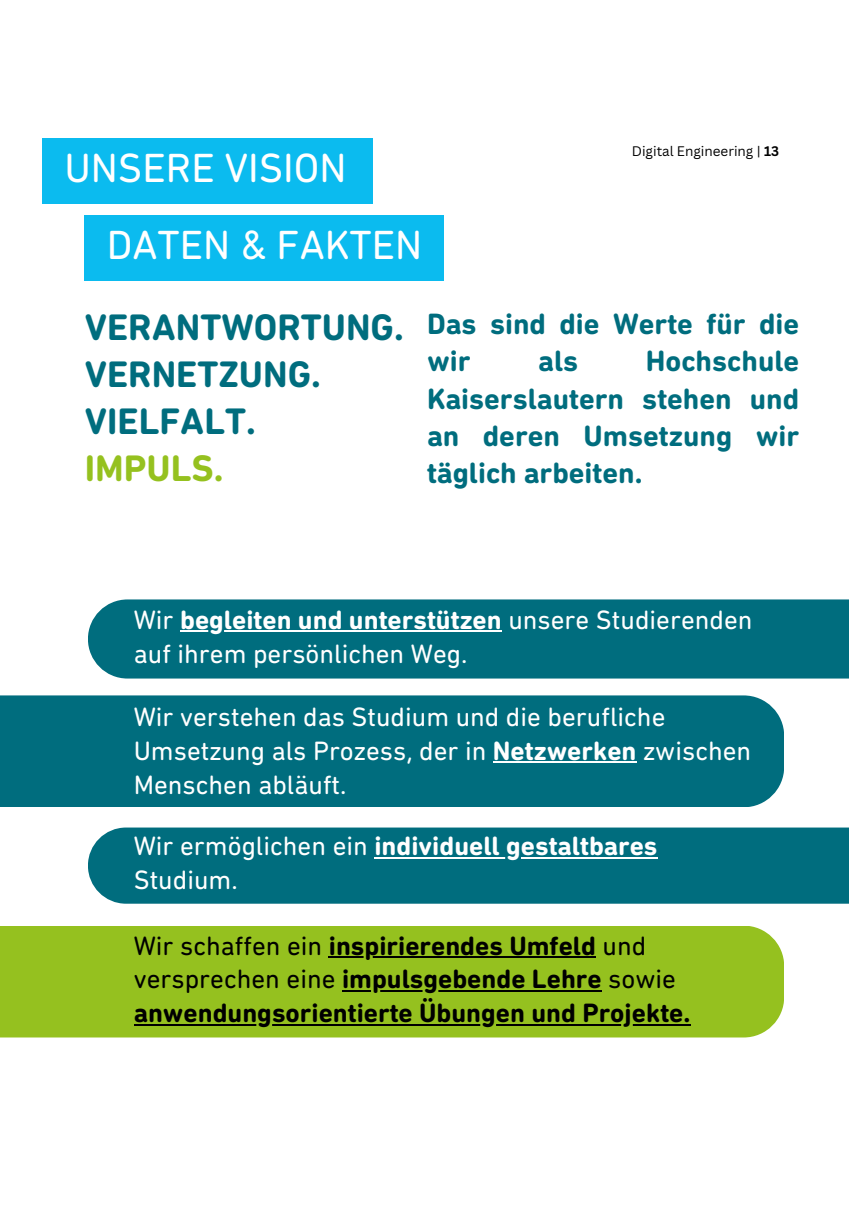
<style>
.page{position:relative;width:849px;height:1231px;background:#fff}
.page>*{position:absolute;margin:0;border:0;box-sizing:border-box;transform-origin:0 0}
.t1{font:41.4px "DIN Next Rounded LT Pro";color:#fff}
.t2{font:700 37.57px/46.8px "DIN Next Rounded LT Pro";color:#006d7e}
.t3{font:700 29.93px/37.4px "DIN Next Rounded LT Pro";color:#006d7e}
.t4{font:27px/33.8px "DIN Next Rounded LT Pro";color:#fff}
.t5{font:700 27px "DIN Next Rounded LT Pro";color:#fff}
.t6{font:700 27px "DIN Next Rounded LT Pro";color:#000}
.t7{font:27px "DIN Next Rounded LT Pro";color:#000}
.t8{font:13.5px "Canva Sans";color:#000}
.s1{font-weight:700}
.s2{color:#95c11f}
.s3{font-weight:400}
</style>
<div class="page">
<div style="left:85px;top:215px;width:359px;height:65px;background:#0bbbef"></div>
<div style="left:42px;top:138px;width:331px;height:65px;background:#0bbbef"></div>
<div style="left:88px;top:599px;width:761px;height:79px;background:#006d7e"></div>
<hr style="left:180px;top:630px;width:322px;height:2px;background:#fff">
<div style="left:0;top:695px;width:784px;height:112px;background:#006d7e"></div>
<hr style="left:493px;top:761px;width:143px;height:2px;background:#fff">
<div style="left:88px;top:827px;width:761px;height:76px;background:#006d7e"></div>
<hr style="left:374px;top:857px;width:283px;height:1px;background:#fff">
<div style="left:0;top:926px;width:784px;height:111px;background:#95c11f"></div>
<hr style="left:329px;top:956px;width:267px;height:1px;background:#000">
<hr style="left:342px;top:989px;width:260px;height:2px;background:#000">
<hr style="left:134px;top:1023px;width:556px;height:2px;background:#000">
<h2 class="t1" style="left:64px;top:151px;width:284px">UNSERE VISION</h2>
<p class="t1" style="left:107px;top:228px;width:317px">DATEN &amp; FAKTEN</p>
<h2 class="t8" style="left:632px;top:142px;width:149px">Digital Engineering | <span class="s1">13</span></h2>
<h1 class="t2" style="left:85px;top:307px;width:321px">VERANTWORTUNG.<br>VERNETZUNG.<br>VIELFALT.<br><span class="s2">IMPULS.</span></h1>
<h3 class="t3" style="left:427px;top:307px;width:374px">Das sind die Werte für die wir</h3>
<h3 class="t3" style="left:427px;top:345px;width:374px;text-align:justify;text-indent:219px">Hochschule Kaiserslautern stehen und an deren Umsetzung wir täglich arbeiten.</h3>
<h3 class="t3" style="left:538px;top:345px;width:41px">als</h3>
<h4 class="t5" style="left:134px;top:608px;width:620px"><span class="s3">Wir</span> begleiten und unterstützen <span class="s3">unsere Studierenden</span></h4>
<h4 class="t4" style="left:134px;top:639px;width:335px">auf ihrem persönlichen Weg.</h4>
<h4 class="t4" style="left:134px;top:702px;width:619px">Wir verstehen das Studium und die berufliche<br>Umsetzung als Prozess, der in <span class="s1">Netzwerken</span> zwischen<br>Menschen abläuft.</h4>
<h4 class="t5" style="left:134px;top:835px;width:525px"><span class="s3">Wir ermöglichen ein</span> individuell gestaltbares</h4>
<p class="t4" style="left:134px;top:865px;width:105px">Studium.</p>
<p class="t6" style="left:134px;top:934px;width:514px"><span class="s3">Wir schaffen ein</span> inspirierendes Umfeld <span class="s3">und</span></p>
<p class="t7" style="left:134px;top:967px;width:544px">versprechen eine <span class="s1">impulsgebende Lehre</span> sowie</p>
<p class="t6" style="left:134px;top:1001px;width:558px">anwendungsorientierte Übungen und Projekte.</p>
</div>
